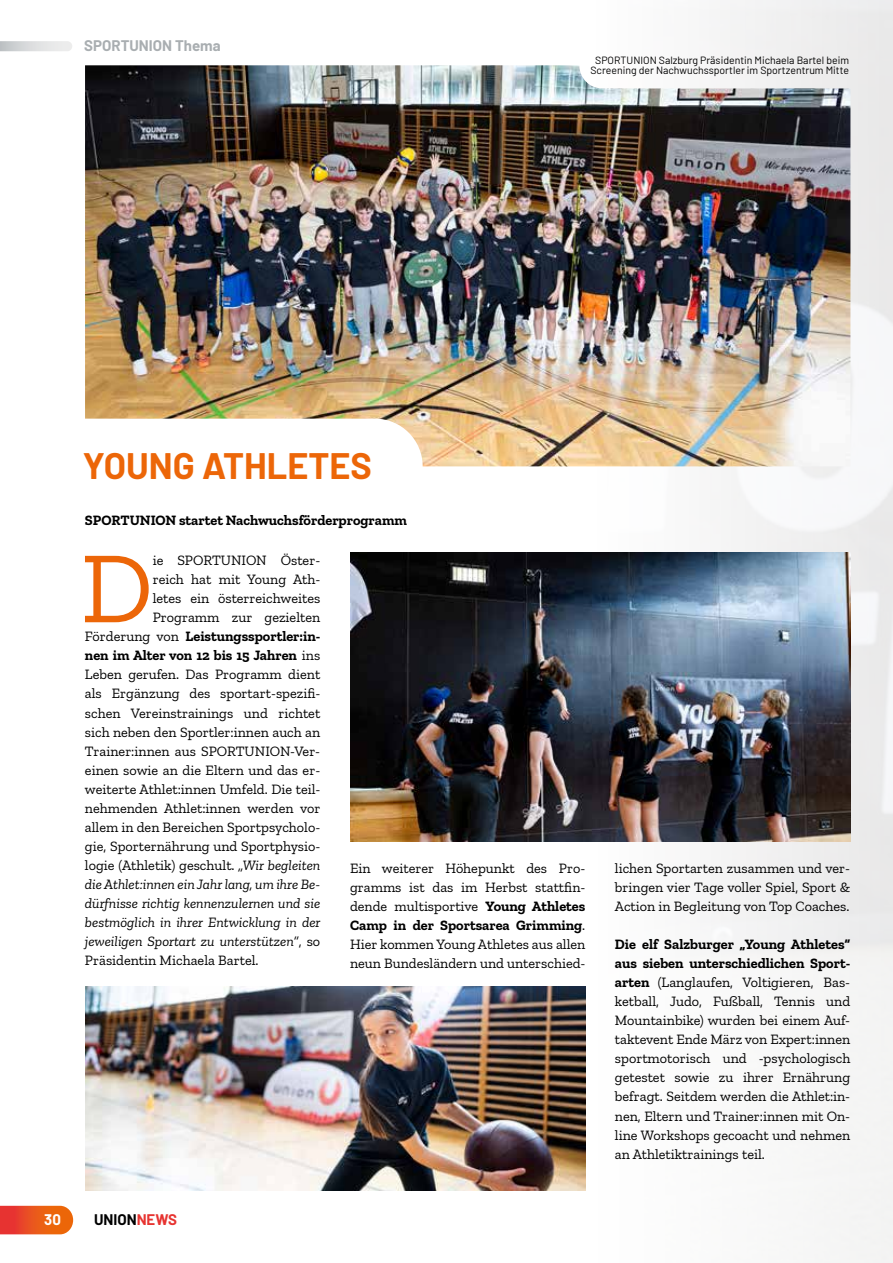
<style>
.page{position:relative;width:893px;height:1263px;background:#fff}
.page>*{position:absolute;margin:0;border:0;box-sizing:border-box;transform-origin:0 0}
.t1{font:102.15px "Zilla Slab";color:#ec6608}
.t2{font:700 36px "Barlow";color:#ec6608}
.t3{font:700 15px "Barlow";color:#a9aeb1}
.t4{font:700 15px "Barlow";color:#000}
.t5{font:700 15px "Barlow";color:#fff}
.t6{font:14.25px/19px "Zilla Slab";color:#000;text-align:justify}
.t7{font:italic 14.25px "Zilla Slab";color:#000}
.t8{font:700 14.25px "Zilla Slab";color:#000}
.t9{font:10.5px/10.5px "Barlow";color:#000;text-align:center}
.s1{font-weight:400}
.s2{font-style:italic}
.s3{font-style:normal}
.s4{color:#e73431}
.s5{font-weight:700}
</style>
<div class="page">
<img style="left:350px;top:0;width:543px;height:1263px">
<img style="left:85px;top:65px;width:765px;height:401px">
<svg style="left:85px;top:419px;width:338px;height:95px"></svg>
<img style="left:350px;top:553px;width:500px;height:288px">
<img style="left:85px;top:986px;width:500px;height:205px">
<svg style="left:0;top:1205px;width:74px;height:30px"></svg>
<svg style="left:0;top:41px;width:72px;height:10px"></svg>
<p class="t3" style="left:84px;top:35px;width:138px">SPORTUNION Thema</p>
<p class="t9" style="left:590px;top:54px;width:260px">SPORTUNION Salzburg Präsidentin Michaela Bartel beim<br>Screening der Nachwuchssportler im Sportzentrum Mitte</p>
<p class="t5" style="left:44px;top:1209px;width:18px">30</p>
<h2 class="t2" style="left:83px;top:439px;width:290px">YOUNG ATHLETES</h2>
<p class="t8" style="left:85px;top:512px;width:324px">SPORTUNION startet Nachwuchsförderprogramm</p>
<h1 class="t1" style="left:81px;top:532px;width:74px">D</h1>
<p class="t6" style="left:153px;top:551px;width:169px">ie SPORTUNION Öster-</p>
<p class="t6" style="left:153px;top:570px;width:169px">reich hat mit Young Ath-</p>
<p class="t6" style="left:153px;top:589px;width:169px">letes ein österreichweites</p>
<p class="t6" style="left:153px;top:608px;width:169px">Programm zur gezielten</p>
<p class="t8" style="left:85px;top:628px;width:237px"><span class="s1">Förderung von</span> Leistungssportler:in-</p>
<p class="t8" style="left:85px;top:647px;width:237px">nen im Alter von 12 bis 15 Jahren <span class="s1">ins</span></p>
<p class="t6" style="left:85px;top:665px;width:237px">Leben gerufen. Das Programm dient</p>
<p class="t6" style="left:85px;top:684px;width:237px">als Ergänzung des sportart-spezifi-</p>
<p class="t6" style="left:85px;top:703px;width:237px">schen Vereinstrainings und richtet</p>
<p class="t6" style="left:85px;top:722px;width:237px">sich neben den Sportler:innen auch an</p>
<p class="t6" style="left:85px;top:741px;width:237px">Trainer:innen aus SPORTUNION-Ver-</p>
<p class="t6" style="left:85px;top:760px;width:237px">einen sowie an die Eltern und das er-</p>
<p class="t6" style="left:85px;top:779px;width:237px">weiterte Athlet:innen Umfeld. Die teil-</p>
<p class="t6" style="left:85px;top:799px;width:237px">nehmenden Athlet:innen werden vor</p>
<p class="t6" style="left:85px;top:818px;width:237px">allem in den Bereichen Sportpsycholo-</p>
<p class="t6" style="left:85px;top:837px;width:237px">gie, Sporternährung und Sportphysio-</p>
<p class="t6" style="left:85px;top:856px;width:237px">logie (Athletik) geschult. <span class="s2">„Wir begleiten</span></p>
<p class="t7" style="left:85px;top:876px;width:237px">die Athlet:innen ein Jahr lang, um ihre Be-</p>
<p class="t7" style="left:85px;top:895px;width:237px">dürfnisse richtig kennenzulernen und sie</p>
<p class="t7" style="left:85px;top:914px;width:237px">bestmöglich in ihrer Entwicklung in der</p>
<p class="t7" style="left:85px;top:933px;width:237px">jeweiligen Sportart zu unterstützen“<span class="s3">, so</span></p>
<p class="t6" style="left:85px;top:951px;width:175px">Präsidentin Michaela Bartel.</p>
<p class="t4" style="left:94px;top:1208px;width:85px">UNION<span class="s4">NEWS</span></p>
<p class="t6" style="left:350px;top:859px;width:237px">Ein weiterer Höhepunkt des Pro&shy;gramms ist das im Herbst stattfin&shy;dende multisportive <span class="s5">Young Athletes Camp in der Sportsarea Grimming</span>.<br>Hier kommen Young Athletes aus allen neun Bundesländern und unterschied-</p>
<p class="t6" style="left:615px;top:859px;width:237px">lichen Sportarten zusammen und ver&shy;bringen vier Tage voller Spiel, Sport &amp; Action in Begleitung von Top Coaches.</p>
<p class="t6" style="left:615px;top:935px;width:237px"><span class="s5">Die elf Salzburger „Young Athletes“ aus sieben unterschiedlichen Sport&shy;arten</span> (Langlaufen, Voltigieren, Bas&shy;ketball, Judo, Fußball, Tennis und Mountainbike) wurden bei einem Auf&shy;taktevent Ende März von Expert:innen sportmotorisch und -psychologisch getestet sowie zu ihrer Ernährung befragt. Seitdem werden die Athlet:in&shy;nen, Eltern und Trainer:innen mit On&shy;line Workshops gecoacht und nehmen an Athletiktrainings teil.</p>
</div>
